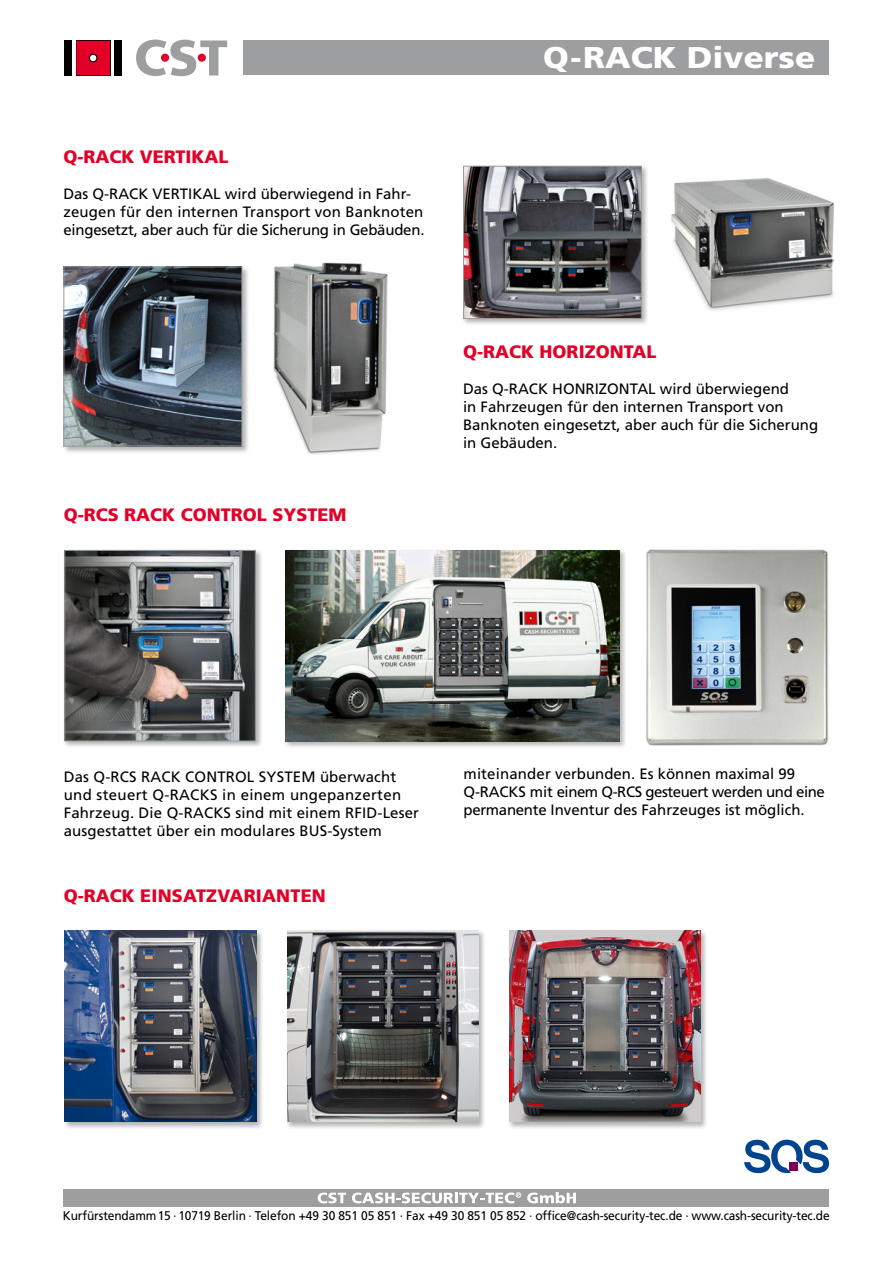
<style>
.page{position:relative;width:893px;height:1263px;background:#fff}
.page>*{position:absolute;margin:0;border:0;box-sizing:border-box;transform-origin:0 0}
.t1{font:900 30px "Frutiger";color:#fff;scale:1.1 1}
.t2{font:900 18px "Frutiger";color:#e30028}
.t3{font:15px/18px "Frutiger";color:#000}
.t4{font:12.6px "Frutiger";letter-spacing:-.01em;color:#000;scale:.95 1}
</style>
<div class="page">
<img style="left:646px;top:549px;width:183px;height:197px">
<div style="left:243px;top:40px;width:586px;height:35px;background:#9d9ea0"></div>
<div style="left:64px;top:40px;width:8px;height:36px;background:#000"></div>
<div style="left:114px;top:40px;width:8px;height:36px;background:#000"></div>
<svg style="left:76px;top:40px;width:34px;height:36px"></svg>
<div style="left:77px;top:41px;width:32px;height:34px;background:#e30028"></div>
<div style="left:77px;top:41px;width:33px;height:34px;border:1px solid #e30028"></div>
<div style="left:89px;top:54px;width:8px;height:8px;border:1px solid #000;border-radius:50%"></div>
<svg style="left:90px;top:55px;width:6px;height:6px"></svg>
<svg style="left:136px;top:40px;width:91px;height:36px"></svg>
<div style="left:198px;top:54px;width:8px;height:8px;background:#e30028;border-radius:50%"></div>
<div style="left:64px;top:1189px;width:765px;height:17px;background:#9d9ea0"></div>
<svg style="left:318px;top:1192px;width:28px;height:11px"></svg>
<svg style="left:352px;top:1192px;width:169px;height:11px"></svg>
<svg style="left:527px;top:1192px;width:49px;height:11px"></svg>
<img style="left:671px;top:178px;width:163px;height:133px">
<img style="left:273px;top:262px;width:115px;height:193px">
<div style="left:461px;top:164px;width:188px;height:163px;background:#000;opacity:.3"></div>
<img style="left:465px;top:168px;width:175px;height:149px">
<div style="left:463px;top:166px;width:179px;height:153px;border:1px solid #9c9c9d"></div>
<div style="left:62px;top:265px;width:188px;height:189px;background:#000;opacity:.3"></div>
<img style="left:65px;top:268px;width:175px;height:176px">
<div style="left:63px;top:266px;width:179px;height:180px;border:1px solid #9c9c9d"></div>
<div style="left:286px;top:929px;width:200px;height:201px;background:#000;opacity:.3"></div>
<img style="left:287px;top:931px;width:192px;height:191px">
<div style="left:508px;top:929px;width:200px;height:201px;background:#000;opacity:.3"></div>
<img style="left:509px;top:931px;width:192px;height:191px">
<div style="left:63px;top:929px;width:201px;height:201px;background:#000;opacity:.3"></div>
<img style="left:65px;top:931px;width:191px;height:191px">
<div style="left:284px;top:548px;width:343px;height:201px;background:#000;opacity:.3"></div>
<img style="left:285px;top:550px;width:334px;height:191px">
<div style="left:63px;top:548px;width:200px;height:201px;background:#000;opacity:.3"></div>
<img style="left:66px;top:552px;width:188px;height:187px">
<div style="left:64px;top:550px;width:192px;height:191px;border:1px solid #9c9c9d"></div>
<svg style="left:744px;top:1140px;width:85px;height:33px"></svg>
<div style="left:789px;top:1162px;width:9px;height:9px;background:#7d0051"></div>
<p class="t2" style="left:63px;top:146px;width:167px">Q-RACK VERTIKAL</p>
<p class="t3" style="left:63px;top:185px;width:363px">Das Q-RACK VERTIKAL wird überwiegend in Fahr&shy;zeugen für den internen Transport von Banknoten eingesetzt, aber auch für die Sicherung in Gebäuden.</p>
<h1 class="t1" style="left:543px;top:39px;width:249px">Q-RACK Diverse</h1>
<p class="t2" style="left:64px;top:504px;width:284px">Q-RCS RACK CONTROL SYSTEM</p>
<p class="t2" style="left:463px;top:341px;width:195px">Q-RACK HORIZONTAL</p>
<p class="t3" style="left:463px;top:380px;width:357px">Das Q-RACK HONRIZONTAL wird überwiegend<br>in Fahrzeugen für den internen Transport von Banknoten eingesetzt, aber auch für die Sicherung in Gebäuden.</p>
<p class="t3" style="left:64px;top:768px;width:357px">Das Q-RCS RACK CONTROL SYSTEM überwacht und steuert Q-RACKS in einem ungepanzerten Fahrzeug. Die Q-RACKS sind mit einem RFID-Leser ausgestattet über ein modulares BUS-System</p>
<p class="t3" style="left:463px;top:765px;width:363px">miteinander verbunden. Es können maximal 99<br>Q-RACKS mit einem Q-RCS gesteuert werden und eine permanente Inventur des Fahrzeuges ist möglich.</p>
<p class="t2" style="left:64px;top:884px;width:264px">Q-RACK EINSATZVARIANTEN</p>
<p class="t4" style="left:63px;top:1208px;width:809px">Kurfürstendamm 15 · 10719 Berlin · Telefon +49 30 851 05 851 · Fax +49 30 851 05 852 · office@cash-security-tec.de · www.cash-security-tec.de</p>
</div>
